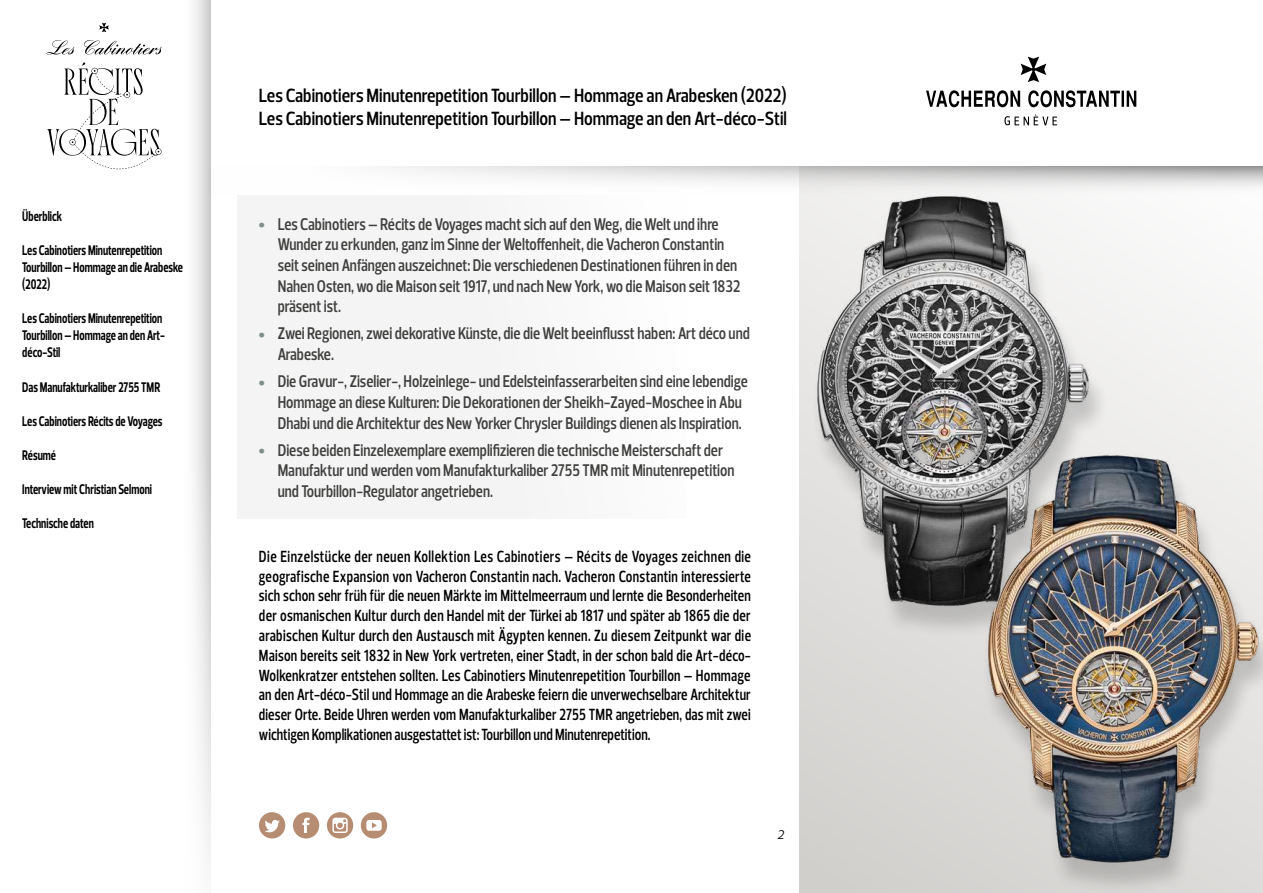
<style>
.page{position:relative;width:1263px;height:893px;background:#fff}
.page>*{position:absolute;margin:0;border:0;box-sizing:border-box;transform-origin:0 0}
.t1{font:600 19.5px/23.4px "Prelo Condensed";color:#000}
.t2{font:600 17.25px/20.7px "Prelo Condensed";color:#40403f;scale:.95 1}
.t3{font:600 16.5px/19.8px "Prelo Condensed";color:#000;text-align:justify;scale:.9 1}
.t4{font:700 14.25px/17.1px "Prelo Condensed";color:#000;scale:.84 1}
.t5{font:italic 12.75px "Prelo";color:#000}
.s1{font-family:"Arial";font-weight:700;color:#7f8f88}
</style>
<div class="page">
<svg style="left:926px;top:57px;width:210px;height:68px"></svg>
<svg style="left:194px;top:0;width:16px;height:861px"></svg>
<svg style="left:47px;top:62px;width:115px;height:108px"></svg>
<svg style="left:84px;top:40px;width:78px;height:14px"></svg>
<svg style="left:47px;top:40px;width:27px;height:14px"></svg>
<svg style="left:99px;top:23px;width:10px;height:9px"></svg>
<svg style="left:259px;top:812px;width:26px;height:26px"></svg>
<svg style="left:293px;top:812px;width:26px;height:26px"></svg>
<svg style="left:361px;top:812px;width:26px;height:26px"></svg>
<svg style="left:327px;top:812px;width:26px;height:26px"></svg>
<svg style="left:799px;top:166px;width:464px;height:727px"></svg>
<svg style="left:210px;top:166px;width:1052px;height:48px"></svg>
<img style="left:775px;top:166px;width:340px;height:475px">
<img style="left:944px;top:418px;width:319px;height:475px">
<div style="left:237px;top:196px;width:450px;height:323px;background:#f4f4f4"></div>
<p class="t4" style="left:22px;top:207px;width:49px">Überblick</p>
<p class="t4" style="left:22px;top:241px;width:193px">Les Cabinotiers Minutenrepetition<br>Tourbillon – Hommage an die Arabeske (2022)</p>
<p class="t4" style="left:22px;top:310px;width:171px">Les Cabinotiers Minutenrepetition<br>Tourbillon – Hommage an den Art&shy;déco-Stil</p>
<p class="t4" style="left:22px;top:378px;width:166px">Das Manufakturkaliber 2755 TMR</p>
<p class="t4" style="left:22px;top:412px;width:168px">Les Cabinotiers Récits de Voyages</p>
<p class="t4" style="left:22px;top:447px;width:42px">Résumé</p>
<p class="t4" style="left:22px;top:481px;width:156px">Interview mit Christian Selmoni</p>
<p class="t4" style="left:22px;top:515px;width:87px">Technische daten</p>
<p class="t1" style="left:259px;top:84px;width:529px">Les Cabinotiers Minutenrepetition Tourbillon – Hommage an Arabesken (2022)<br>Les Cabinotiers Minutenrepetition Tourbillon – Hommage an den Art-déco-Stil</p>
<p class="t2" style="left:278px;top:214px;width:488px;text-indent:-19px"><span class="s1">•</span> Les Cabinotiers – Récits de Voyages macht sich auf den Weg, die Welt und ihre Wunder zu erkunden, ganz im Sinne der Weltoffenheit, die Vacheron Constantin seit seinen Anfängen auszeichnet: Die verschiedenen Destinationen führen in den Nahen Osten, wo die Maison seit 1917, und nach New York, wo die Maison seit 1832 präsent ist.</p>
<p class="t2" style="left:278px;top:323px;width:498px;text-indent:-19px"><span class="s1">•</span> Zwei Regionen, zwei dekorative Künste, die die Welt beeinflusst haben: Art déco und<br>Arabeske.</p>
<p class="t2" style="left:278px;top:371px;width:496px;text-indent:-19px"><span class="s1">•</span> Die Gravur-, Ziselier-, Holzeinlege- und Edelsteinfasserarbeiten sind eine lebendige<br>Hommage an diese Kulturen: Die Dekorationen der Sheikh-Zayed-Moschee in Abu<br>Dhabi und die Architektur des New Yorker Chrysler Buildings dienen als Inspiration.</p>
<p class="t2" style="left:278px;top:439px;width:482px;text-indent:-19px"><span class="s1">•</span> Diese beiden Einzelexemplare exemplifizieren die technische Meisterschaft der<br>Manufaktur und werden vom Manufakturkaliber 2755 TMR mit Minutenrepetition und Tourbillon-Regulator angetrieben.</p>
<p class="t3" style="left:259px;top:546px;width:548px">Die Einzelstücke der neuen Kollektion Les Cabinotiers – Récits de Voyages zeichnen die geografische Expansion von Vacheron Constantin nach. Vacheron Constantin interessierte sich schon sehr früh für die neuen Märkte im Mittelmeerraum und lernte die Besonderheiten der osmanischen Kultur durch den Handel mit der Türkei ab 1817 und später ab 1865 die der arabischen Kultur durch den Austausch mit Ägypten kennen. Zu diesem Zeitpunkt war die Maison bereits seit 1832 in New York vertreten, einer Stadt, in der schon bald die Art-déco-Wolkenkratzer entstehen sollten. Les Cabinotiers Minutenrepetition Tourbillon – Hommage an den Art-déco-Stil und Hommage an die Arabeske feiern die unverwechselbare Architektur dieser Orte. Beide Uhren werden vom Manufakturkaliber 2755 TMR angetrieben, das mit zwei wichtigen Komplikationen ausgestattet ist: Tourbillon und Minutenrepetition.</p>
<p class="t5" style="left:777px;top:826px;width:9px">2</p>
</div>
